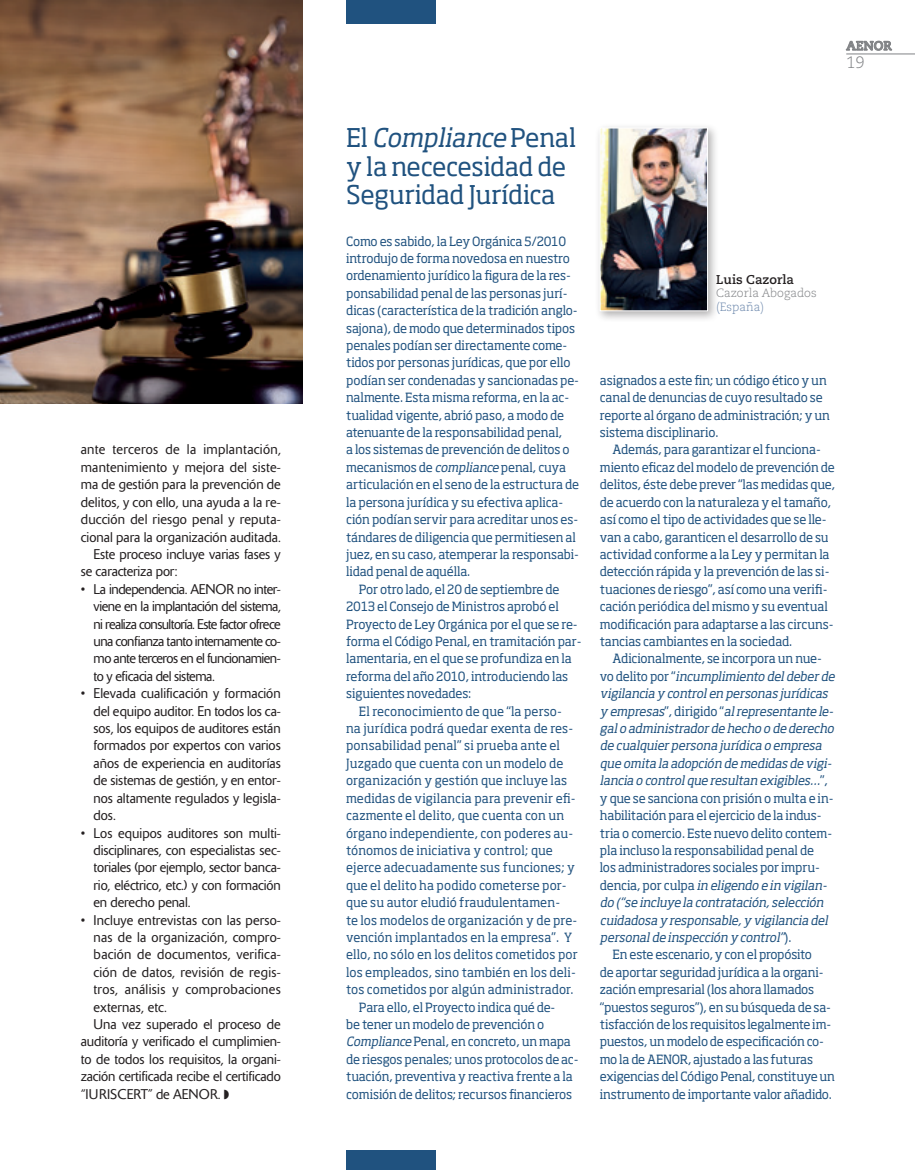
<style>
.page{position:relative;width:915px;height:1170px;background:#fff}
.page>*{position:absolute;margin:0;border:0;box-sizing:border-box;transform-origin:0 0}
._13_TITULO_APOYOS{font:25.5px/28.5px "Soho Std";letter-spacing:-.02em;color:#20527f}
.t1{font:300 16.5px "Caecilia LT Std";color:#808285}
._04_TEXTO_CORRIDO{font:300 13.95px/17.4px "Delta";letter-spacing:-.005em;color:#231f20;text-align:justify}
.NOMBRE_ART_EXPERIENC{font:700 12.75px "Caecilia LT Std";color:#231f20}
.t2{font:700 12.75px "Caecilia LT Std";color:#808285}
._14_TEXTO_APOYOS{font:12.6px/17.4px "Soho Std";letter-spacing:-.01em;color:#20527f}
._14_TEXTO_APOYOS-2{font:italic 12.6px/17.4px "Soho Std";color:#20527f}
.CARGO_ART_EXPERIENCI{font:300 12px/13.5px "Caecilia LT Std";color:#808285}
.s1{font-style:italic}
.s2{color:#6a86ab}
.s3{font-style:normal}
</style>
<div class="page">
<svg style="left:846px;top:41px;width:45px;height:10px"></svg>
<hr style="left:846px;top:54px;width:68px;height:1px;background:#808285">
<div style="left:346px;top:0;width:89px;height:23px;background:#20527f"></div>
<div style="left:346px;top:1150px;width:89px;height:19px;background:#20527f"></div>
<div style="left:594px;top:122px;width:125px;height:200px;background:#231f20;opacity:.35"></div>
<img style="left:601px;top:130px;width:104px;height:179px">
<div style="left:599px;top:128px;width:108px;height:183px;border:1px solid #fff"></div>
<img style="left:0;top:0;width:302px;height:403px">
<p class="_04_TEXTO_CORRIDO" style="left:81px;top:441px;width:201px">ante terceros de la implantación, mantenimiento y mejora del siste&shy;ma de gestión para la prevención de delitos, y con ello, una ayuda a la re&shy;ducción del riesgo penal y reputa&shy;cional para la organización auditada.</p>
<p class="_04_TEXTO_CORRIDO" style="left:81px;top:545px;width:201px;text-indent:13px">Este proceso incluye varias fases y se caracteriza por:</p>
<p class="_04_TEXTO_CORRIDO" style="left:93px;top:580px;width:189px;text-indent:-13px">• La independencia. AENOR no inter&shy;viene en la implantación del sistema, ni realiza consultoría. Este factor ofrece una confianza tanto internamente co&shy;mo ante terceros en el funcionamien&shy;to y eficacia del sistema.</p>
<p class="_04_TEXTO_CORRIDO" style="left:93px;top:684px;width:189px;text-indent:-13px">• Elevada cualificación y formación del equipo auditor. En todos los ca&shy;sos, los equipos de auditores están formados por expertos con varios años de experiencia en auditorías de sistemas de gestión, y en entor&shy;nos altamente regulados y legisla&shy;dos.</p>
<p class="_04_TEXTO_CORRIDO" style="left:93px;top:824px;width:189px;text-indent:-13px">• Los equipos auditores son multi&shy;disciplinares, con especialistas sec&shy;toriales (por ejemplo, sector banca&shy;rio, eléctrico, etc.) y con formación en derecho penal.</p>
<p class="_04_TEXTO_CORRIDO" style="left:93px;top:911px;width:189px;text-indent:-13px">• Incluye entrevistas con las perso&shy;nas de la organización, compro&shy;bación de documentos, verifica&shy;ción de datos, revisión de regis&shy;tros, análisis y comprobaciones externas, etc.</p>
<p class="_04_TEXTO_CORRIDO" style="left:81px;top:1015px;width:201px;text-indent:13px">Una vez superado el proceso de auditoría y verificado el cumplimien&shy;to de todos los requisitos, la organi&shy;zación certificada recibe el certificado “IURISCERT” de AENOR. ◗</p>
<p class="t2" style="left:846px;top:38px;width:47px">AENOR</p>
<h2 class="t1" style="left:846px;top:53px;width:20px">19</h2>
<p class="_13_TITULO_APOYOS" style="left:346px;top:123px;width:231px">E l <span class="s1">Compliance</span> P e n a l y la nececesidad de<br>Seguridad Jurídica</p>
<p class="_14_TEXTO_APOYOS" style="left:346px;top:232px;width:234px">Como es sabido, la Ley Orgánica 5/2010 introdujo de forma novedosa en nuestro ordenamiento jurídico la figura de la res&shy;ponsabilidad penal de las personas jurí&shy;dicas (característica de la tradición anglo&shy;sajona), de modo que determinados tipos penales podían ser directamente come&shy;tidos por personas jurídicas, que por ello podían ser condenadas y sancionadas pe&shy;nalmente. Esta misma reforma, en la ac&shy;tualidad vigente, abrió paso, a modo de atenuante de la responsabilidad penal,<br>a los sistemas de prevención de delitos o mecanismos de <span class="s1">compliance</span> penal, cuya articulación en el seno de la estructura de la persona jurídica y su efectiva aplica&shy;ción podían servir para acreditar unos es&shy;tándares de diligencia que permitiesen al juez, en su caso, atemperar la responsabi&shy;lidad penal de aquélla.</p>
<p class="_14_TEXTO_APOYOS" style="left:346px;top:580px;width:237px;text-indent:13px">Por otro lado, el 20 de septiembre de 2013 el Consejo de Ministros aprobó el Proyecto de Ley Orgánica por el que se re&shy;forma el Código Penal, en tramitación par&shy;lamentaria, en el que se profundiza en la reforma del año 2010, introduciendo las siguientes novedades:</p>
<p class="_14_TEXTO_APOYOS" style="left:346px;top:702px;width:233px;text-indent:13px">El reconocimiento de que “la perso&shy;na jurídica podrá quedar exenta de res&shy;ponsabilidad penal” si prueba ante el Juzgado que cuenta con un modelo de organización y gestión que incluye las medidas de vigilancia para prevenir efi&shy;cazmente el delito, que cuenta con un órgano independiente, con poderes au&shy;tónomos de iniciativa y control; que ejerce adecuadamente sus funciones; y que el delito ha podido cometerse por&shy;que su autor eludió fraudulentamen-<br>te los modelos de organización y de pre&shy;vención implantados en la empresa”. Y ello, no sólo en los delitos cometidos por los empleados, sino también en los deli&shy;tos cometidos por algún administrador.</p>
<p class="_14_TEXTO_APOYOS" style="left:346px;top:998px;width:234px;text-indent:13px">Para ello, el Proyecto indica qué de-<br>be tener un modelo de prevención o <span class="s1">Compliance</span> Penal, en concreto, un mapa de riesgos penales; unos protocolos de ac&shy;tuación, preventiva y reactiva frente a la comisión de delitos; recursos financieros</p>
<p class="NOMBRE_ART_EXPERIENC" style="left:715px;top:272px;width:79px">Luis Cazorla</p>
<p class="CARGO_ART_EXPERIENCI" style="left:715px;top:287px;width:102px">Cazorla Abogados <span class="s2">(España)</span></p>
<p class="_14_TEXTO_APOYOS" style="left:599px;top:371px;width:232px">asignados a este fin; un código ético y un canal de denuncias de cuyo resultado se reporte al órgano de administración; y un sistema disciplinario.</p>
<p class="_14_TEXTO_APOYOS" style="left:599px;top:441px;width:237px;text-indent:13px">Además, para garantizar el funciona&shy;miento eficaz del modelo de prevención de delitos, éste debe prever “las medidas que, de acuerdo con la naturaleza y el tamaño, así como el tipo de actividades que se lle&shy;van a cabo, garanticen el desarrollo de su actividad conforme a la Ley y permitan la detección rápida y la prevención de las si&shy;tuaciones de riesgo”, así como una verifi&shy;cación periódica del mismo y su eventual modificación para adaptarse a las circuns&shy;tancias cambiantes en la sociedad.</p>
<p class="_14_TEXTO_APOYOS-2" style="left:599px;top:650px;width:239px;text-indent:13px"><span class="s3">Adicionalmente, se incorpora un nue-<br>v o d e l i t o p o r “</span> incumplimiento deldeberde vigilancia y controlen personas jurídicas y empresas<span class="s3">” , d i r i g i d o “</span> alrepresentante le&shy;galo administradorde hecho o de derecho de cualquierpersona jurídica o empresa que omita la adopción de medidas de vigi&shy;lancia o controlque resultan exigibles…<span class="s3">” , y que se sanciona con prisión o multa e in&shy;habilitación para el ejercicio de la indus&shy;tria o comercio. Este nuevo delito contem&shy;pla incluso la responsabilidad penal de<br>los administradores sociales por impru-<br>d e n c i a , p o r c u l p a</span> in eligendo e in vigilan&shy;do (“se incluye la contratación,selección cuidadosa y responsable,y vigilancia del personalde inspección y control”<span class="s3">) .</span></p>
<p class="_14_TEXTO_APOYOS" style="left:599px;top:945px;width:237px;text-indent:13px">En este escenario, y con el propósito<br>de aportar seguridad jurídica a la organi&shy;zación empresarial (los ahora llamados “puestos seguros”), en su búsqueda de sa&shy;tisfacción de los requisitos legalmente im&shy;puestos, un modelo de especificación co&shy;mo la de AENOR, ajustado a las futuras exigencias del Código Penal, constituye un instrumento de importante valor añadido.</p>
</div>
